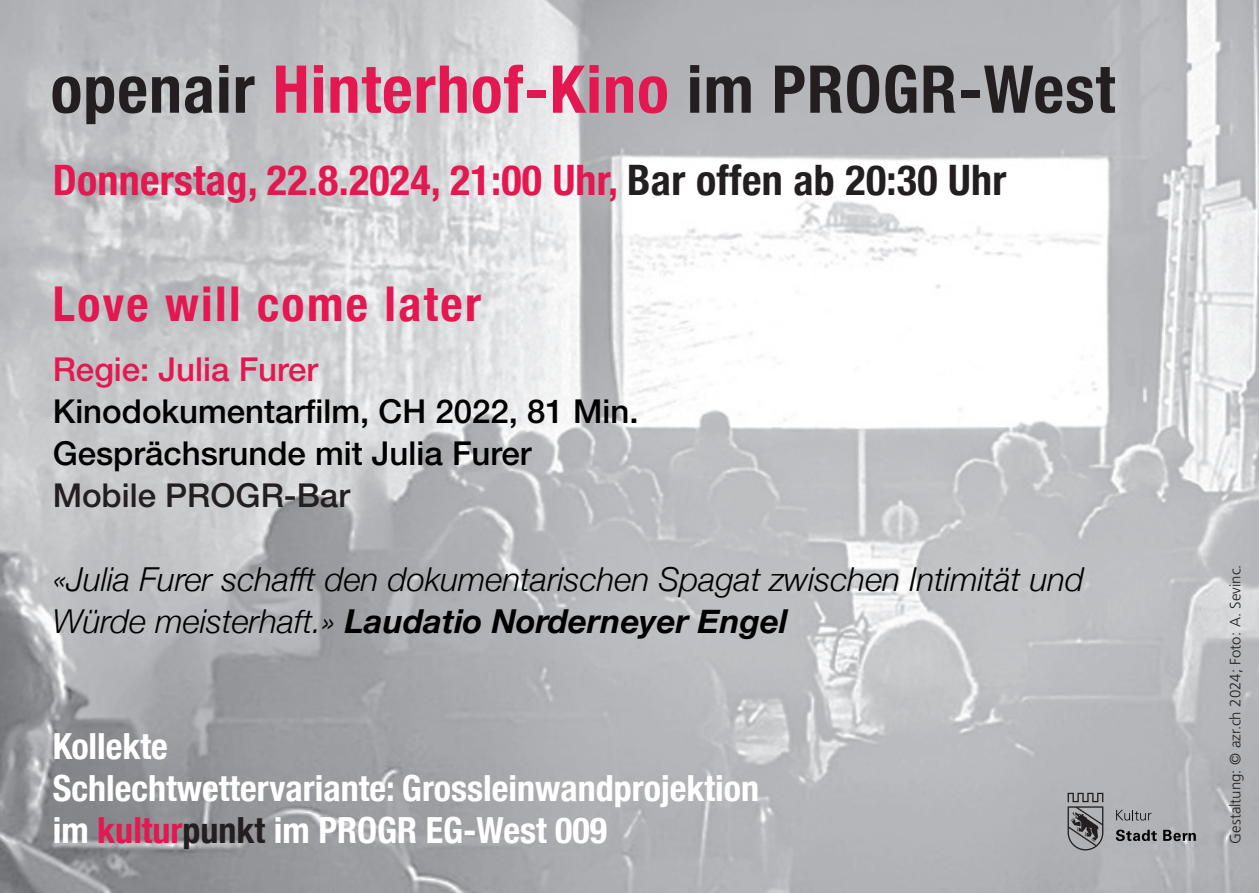
<style>
.page{position:relative;width:1259px;height:893px;background:#fff}
.page>*{position:absolute;margin:0;border:0;box-sizing:border-box;transform-origin:0 0}
.t1{font:700 condensed 66px "Helvetica Neue";letter-spacing:.015em;color:#231f20}
.t2{font:700 condensed 48px "Helvetica Neue";letter-spacing:.05em;color:#e31851}
.t3{font:700 condensed 42px "Helvetica Neue";letter-spacing:.005em;color:#e31851}
.t4{font:700 condensed 36px/42px "Helvetica Neue";color:#fff}
.t5{font:italic 300 33px/42px "Helvetica Neue";color:#000}
.t6{font:500 33px/42px "Helvetica Neue LT Pro";color:#000}
.t7{font:500 33px "Helvetica Neue LT Pro";color:#e31851}
.t8{font:500 33px "Helvetica Neue LT Pro";color:#231f20}
.t9{font:300 15px "Frutiger";color:#231f20}
.s1{color:#e31851}
.s2{color:#231f20}
.s3{font-weight:700}
</style>
<div class="page">
<img style="left:0;top:0;width:1259px;height:893px">
<svg style="left:1067px;top:793px;width:36px;height:57px;background:#818083"></svg>
<svg style="left:1116px;top:830px;width:40px;height:11px"></svg>
<svg style="left:1163px;top:830px;width:32px;height:11px"></svg>
<svg style="left:1116px;top:810px;width:35px;height:10px"></svg>
<h1 class="t1" style="left:51px;top:34px;width:1066px">openair <span class="s1">Hinterhof-Kino</span> im PROGR-West</h1>
<p class="t3" style="left:53px;top:146px;width:955px">Donnerstag, 22.8.2024, 21:00 Uhr, <span class="s2">Bar offen ab 20:30 Uhr</span></p>
<h2 class="t2" style="left:53px;top:264px;width:430px">Love will come later</h2>
<p class="t7" style="left:53px;top:350px;width:267px">Regie: Julia Furer</p>
<p class="t6" style="left:53px;top:390px;width:587px">Kinodokumentarfilm, CH 2022, 81 Min.<br>Gesprächsrunde mit Julia Furer</p>
<p class="t8" style="left:53px;top:476px;width:299px">Mobile PROGR-Bar</p>
<p class="t5" style="left:53px;top:556px;width:1033px">«Julia Furer schafft den dokumentarischen Spagat zwischen Intimität und<br>Würde meisterhaft.» <span class="s3">Laudatio Norderneyer Engel</span></p>
<p class="t4" style="left:53px;top:723px;width:708px">Kollekte<br>Schlechtwettervariante: Grossleinwandprojektion im <span class="s1">kultur</span><span class="s2">punkt</span> im PROGR EG-West 009</p>
<p class="t9" style="left:1226px;top:843px;width:281px;rotate:-90deg">Gestaltung: © azr.ch 2024; Foto: A. Sevinc.</p>
</div>
